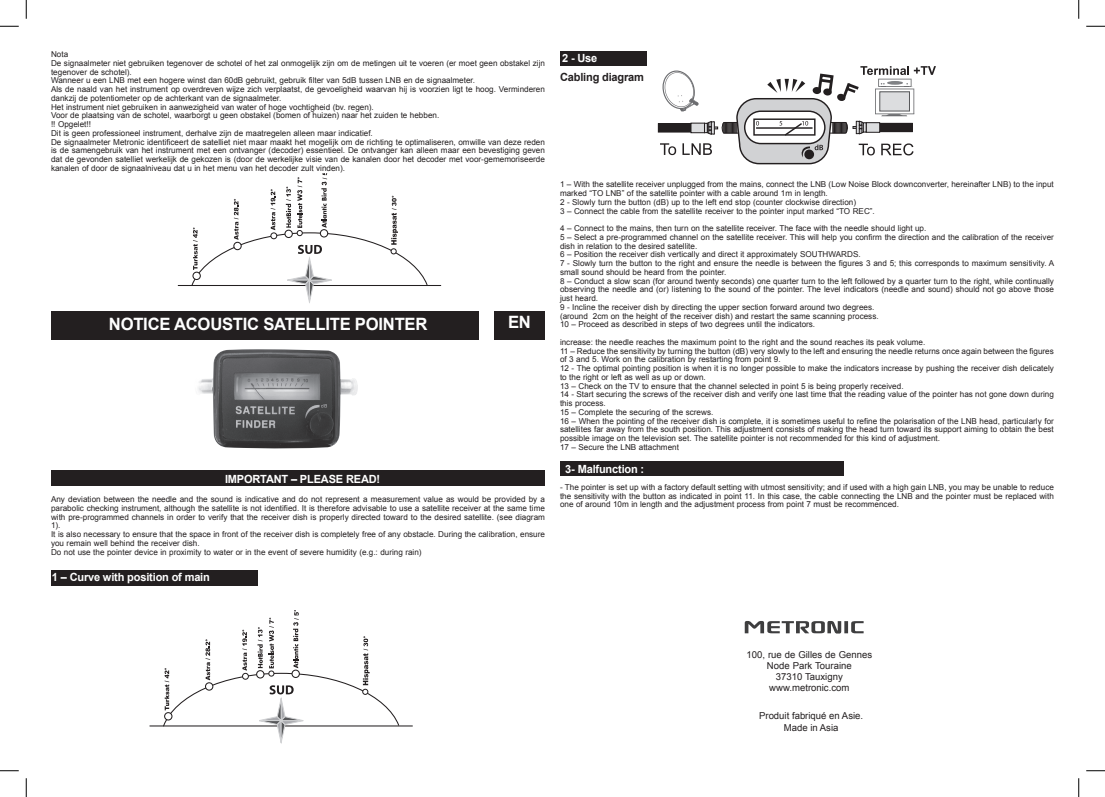
<style>
.page{position:relative;width:1105px;height:797px;background:#fff}
.page>*{position:absolute;margin:0;border:0;box-sizing:border-box;transform-origin:0 0}
.t1{font:700 17px "Arial";letter-spacing:-.015em;color:#fff}
.t2{font:700 11.25px "Arial";letter-spacing:-.015em;color:#fff}
.t3{font:700 11.25px "Arial";letter-spacing:-.015em;color:#231f20}
.t4{font:9.5px/10.8px "Arial";color:#231f20;text-align:center}
.t5{font:8.12px/8.8px "Arial";color:#231f20}
</style>
<div class="page">
<hr style="left:178px;top:285px;width:263px;height:1px;background:#231f20">
<svg style="left:191px;top:173px;width:237px;height:130px"></svg>
<div style="left:51px;top:311px;width:428px;height:29px;background:#231f20"></div>
<div style="left:494px;top:311px;width:51px;height:29px;background:#231f20"></div>
<div style="left:51px;top:470px;width:494px;height:16px;background:#231f20"></div>
<div style="left:51px;top:570px;width:206px;height:15px;background:#231f20"></div>
<div style="left:560px;top:51px;width:87px;height:15px;background:#231f20"></div>
<hr style="left:150px;top:725px;width:262px;height:1px;background:#231f20">
<svg style="left:162px;top:610px;width:238px;height:134px"></svg>
<div style="left:658px;top:124px;width:33px;height:8px;border:1px solid #231f20"></div>
<svg style="left:660px;top:66px;width:276px;height:99px"></svg>
<div style="left:560px;top:461px;width:283px;height:15px;background:#231f20"></div>
<img style="left:198px;top:349px;width:160px;height:100px">
<svg style="left:745px;top:621px;width:119px;height:12px"></svg>
<svg style="left:0;top:25px;width:19px;height:2px"></svg>
<svg style="left:1086px;top:25px;width:19px;height:2px"></svg>
<svg style="left:0;top:770px;width:19px;height:1px"></svg>
<svg style="left:1086px;top:770px;width:19px;height:1px"></svg>
<svg style="left:25px;top:0;width:2px;height:19px"></svg>
<svg style="left:25px;top:778px;width:2px;height:19px"></svg>
<svg style="left:1078px;top:0;width:1px;height:19px"></svg>
<svg style="left:1078px;top:778px;width:1px;height:19px"></svg>
<p class="t5" style="left:51px;top:50px;width:495px">Nota<br>De signaalmeter niet gebruiken tegenover de schotel of het zal onmogelijk zijn om de metingen uit te voeren (er moet geen obstakel zijn tegenover de schotel).<br>Wanneer u een LNB met een hogere winst dan 60dB gebruikt, gebruik filter van 5dB tussen LNB en de signaalmeter.<br>Als de naald van het instrument op overdreven wijze zich verplaatst, de gevoeligheid waarvan hij is voorzien ligt te hoog. Verminderen dankzij de potentiometer op de achterkant van de signaalmeter.<br>Het instrument niet gebruiken in aanwezigheid van water of hoge vochtigheid (bv. regen).<br>Voor de plaatsing van de schotel, waarborgt u geen obstakel (bomen of huizen) naar het zuiden te hebben.<br>!! Opgelet!!<br>Dit is geen professioneel instrument, derhalve zijn de maatregelen alleen maar indicatief.<br>De signaalmeter Metronic identificeert de satelliet niet maar maakt het mogelijk om de richting te optimaliseren, omwille van deze reden is de samengebruik van het instrument met een ontvanger (decoder) essentieel. De ontvanger kan alleen maar een bevestiging geven dat de gevonden satelliet werkelijk de gekozen is (door de werkelijke visie van de kanalen door het decoder met voor-gememoriseerde kanalen of door de signaalniveau dat u in het menu van het decoder zult vinden).</p>
<h1 class="t1" style="left:109px;top:315px;width:11px">NOTI</h1>
<h1 class="t1" style="left:148px;top:315px;width:281px">CE Acoustic satellite pointer</h1>
<h1 class="t1" style="left:508px;top:312px;width:12px">EN</h1>
<h2 class="t2" style="left:225px;top:473px;width:28px">IMPORT</h2>
<h2 class="t2" style="left:266px;top:473px;width:116px">ANT – Please read!</h2>
<p class="t5" style="left:51px;top:495px;width:495px">Any deviation between the needle and the sound is indicative and do not represent a measurement value as would be provided by a parabolic checking instrument, although the satellite is not identified. It is therefore advisable to use a satellite receiver at the same time with pre-programmed channels in order to verify that the receiver dish is properly directed toward to the desired satellite. (see diagram 1).<br>It is also necessary to ensure that the space in front of the receiver dish is completely free of any obstacle. During the calibration, ensure you remain well behind the receiver dish.<br>Do not use the pointer device in proximity to water or in the event of severe humidity (e.g.: during rain)</p>
<h2 class="t2" style="left:52px;top:570px;width:159px">1 – Curve with position of main</h2>
<h2 class="t2" style="left:562px;top:51px;width:37px">2 - Use</h2>
<h2 class="t3" style="left:560px;top:70px;width:86px">Cabling diagram</h2>
<p class="t5" style="left:560px;top:180px;width:495px">1 – With the satellite receiver unplugged from the mains, connect the LNB (Low Noise Block downconverter, hereinafter LNB) to the input marked “TO LNB” of the satellite pointer with a cable around 1m in length.<br>2 - Slowly turn the button (dB) up to the left end stop (counter clockwise direction)<br>3 – Connect the cable from the satellite receiver to the pointer input marked “TO REC”.</p>
<p class="t5" style="left:560px;top:224px;width:496px">4 – Connect to the mains, then turn on the satellite receiver. The face with the needle should light up.<br>5 – Select a pre-programmed channel on the satellite receiver. This will help you confirm the direction and the calibration of the receiver dish in relation to the desired satellite.<br>6 – Position the receiver dish vertically and direct it approximately SOUTHWARDS.<br>7 - Slowly turn the button to the right and ensure the needle is between the figures 3 and 5; this corresponds to maximum sensitivity. A small sound should be heard from the pointer.<br>8 – Conduct a slow scan (for around twenty seconds) one quarter turn to the left followed by a quarter turn to the right, while continually observing the needle and (or) listening to the sound of the pointer. The level indicators (needle and sound) should not go above those just heard.<br>9 - Incline the receiver dish by directing the upper section forward around two degrees.<br>(around 2cm on the height of the receiver dish) and restart the same scanning process.<br>10 – Proceed as described in steps of two degrees until the indicators.</p>
<p class="t5" style="left:560px;top:337px;width:495px">increase: the needle reaches the maximum point to the right and the sound reaches its peak volume.<br>11 – Reduce the sensitivity by turning the button (dB) very slowly to the left and ensuring the needle returns once again between the figures of 3 and 5. Work on the calibration by restarting from point 9.<br>12 - The optimal pointing position is when it is no longer possible to make the indicators increase by pushing the receiver dish delicately to the right or left as well as up or down.<br>13 – Check on the TV to ensure that the channel selected in point 5 is being properly received.<br>14 - Start securing the screws of the receiver dish and verify one last time that the reading value of the pointer has not gone down during this process.<br>15 – Complete the securing of the screws.<br>16 – When the pointing of the receiver dish is complete, it is sometimes useful to refine the polarisation of the LNB head, particularly for satellites far away from the south position. This adjustment consists of making the head turn toward its support aiming to obtain the best possible image on the television set. The satellite pointer is not recommended for this kind of adjustment.<br>17 – Secure the LNB attachment</p>
<h2 class="t2" style="left:565px;top:462px;width:80px">3- Malfunction :</h2>
<p class="t5" style="left:560px;top:482px;width:495px;text-align:justify">- The pointer is set up with a factory default setting with utmost sensitivity; and if used with a high gain LNB, you may be unable to reduce the sensitivity with the button as indicated in point 11. In this case, the cable connecting the LNB and the pointer must be replaced with one of around 10m in length and the adjustment process from point 7 must be recommenced.</p>
<p class="t4" style="left:746px;top:649px;width:127px">100, rue de Gilles de Gennes<br>Node Park Touraine<br>37310 Tauxigny www.metronic.com</p>
<p class="t4" style="left:759px;top:710px;width:106px;line-height:12px">Produit fabriqué en Asie.<br>Made in Asia</p>
</div>
